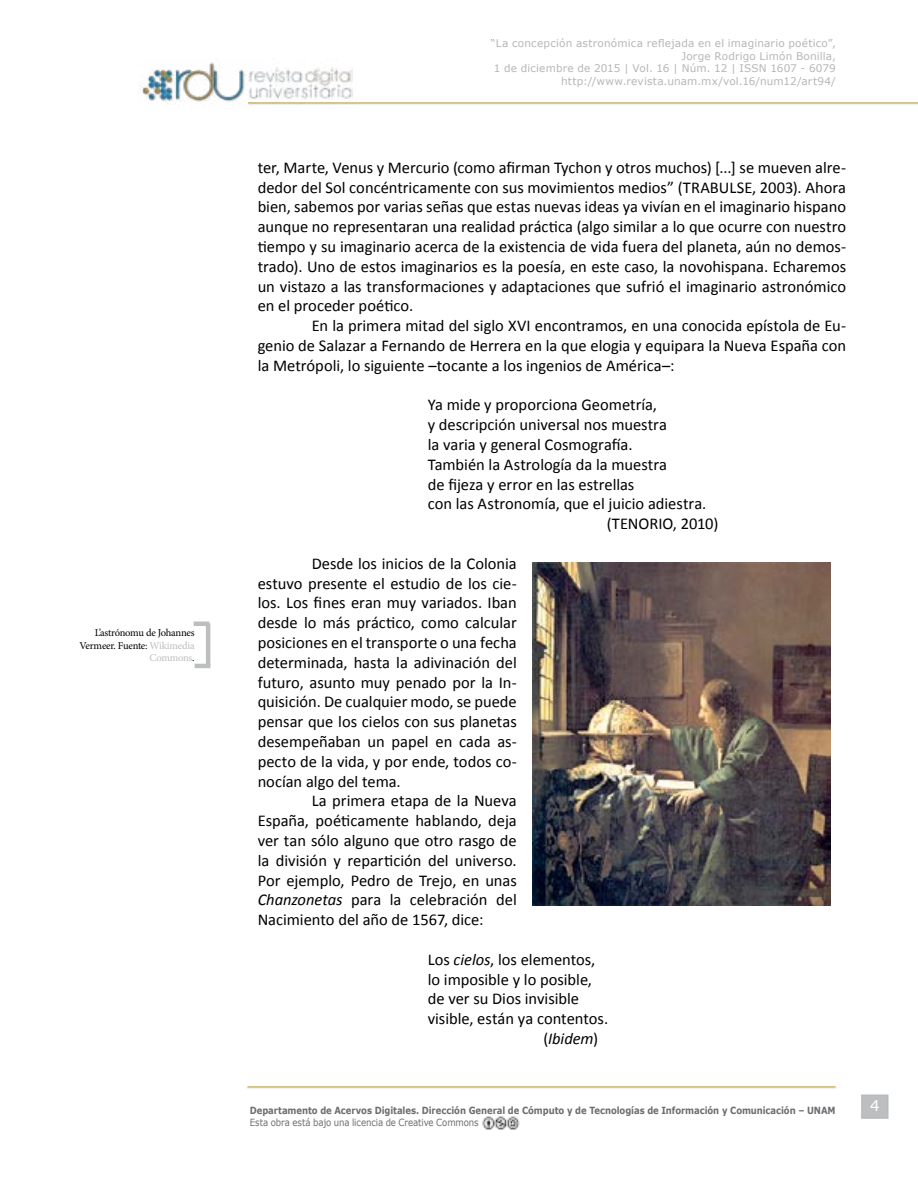
<style>
.page{position:relative;width:918px;height:1188px;background:#fff}
.page>*{position:absolute;margin:0;border:0;box-sizing:border-box;transform-origin:0 0}
.t1{font:16.5px/19.8px "Calibri";color:#000;text-align:justify}
.t2{font:italic 16.5px "Calibri";color:#000}
.t3{font:15px "Verdana";color:#fff}
.t4{font:10.5px/12.6px "Verdana";letter-spacing:.015em;color:#b4b6b8;text-align:right}
.t5{font:10.5px/12.6px "Minion Pro";letter-spacing:-.025em;color:#000;text-align:right}
.t6{font:700 9.9px "Verdana";letter-spacing:-.01em;color:#6d6e71;scale:.86 1}
.t7{font:9.9px "Verdana";letter-spacing:-.01em;color:#6d6e71;scale:.87 1}
.s1{color:#bcbec0}
.s2{font-style:italic}
.s3{font-style:normal}
</style>
<div class="page">
<div style="left:861px;top:1095px;width:27px;height:24px;background:#bcbec0"></div>
<hr style="left:248px;top:103px;width:670px;height:1px;background:#ba9a32">
<hr style="left:246px;top:1087px;width:591px;height:1px;background:#000;opacity:.44">
<hr style="left:248px;top:1087px;width:588px;height:1px;background:#ba9a32">
<img style="left:482px;top:1116px;width:38px;height:14px">
<img style="left:139px;top:62px;width:217px;height:43px">
<hr style="left:206px;top:623px;width:4px;height:43px;background:#bcbec0">
<hr style="left:195px;top:664px;width:15px;height:4px;background:#bcbec0">
<hr style="left:194px;top:622px;width:15px;height:4px;background:#bcbec0">
<img style="left:533px;top:563px;width:298px;height:342px">
<p class="t5" style="left:80px;top:627px;width:117px">L’astrónomu de Johannes<br>Vermeer. Fuente: <span class="s1">Wikimedia<br>Commons</span>.</p>
<p class="t4" style="left:491px;top:37px;width:347px">“La concepción astronómica reflejada en el imaginario poético”, Jorge Rodrigo Limón Bonilla,<br>1 de diciembre de 2015 | Vol. 16 | Núm. 12 | ISSN 1607 - 6079 http://www.revista.unam.mx/vol.16/num12/art94/</p>
<p class="t1" style="left:258px;top:158px;width:590px">ter, Marte, Venus y Mercurio (como afirman Tychon y otros muchos) [...] se mueven alre&shy;dedor del Sol concéntricamente con sus movimientos medios” (TRABULSE, 2003). Ahora bien, sabemos por varias señas que estas nuevas ideas ya vivían en el imaginario hispano aunque no representaran una realidad práctica (algo similar a lo que ocurre con nuestro tiempo y su imaginario acerca de la existencia de vida fuera del planeta, aún no demos&shy;trado). Uno de estos imaginarios es la poesía, en este caso, la novohispana. Echaremos un vistazo a las transformaciones y adaptaciones que sufrió el imaginario astronómico en el proceder poético.</p>
<p class="t1" style="left:258px;top:316px;width:590px;text-indent:54px">En la primera mitad del siglo XVI encontramos, en una conocida epístola de Eu&shy;genio de Salazar a Fernando de Herrera en la que elogia y equipara la Nueva España con la Metrópoli, lo siguiente –tocante a los ingenios de América–:</p>
<p class="t1" style="left:428px;top:395px;width:231px">Ya mide y proporciona Geometría,</p>
<p class="t1" style="left:428px;top:415px;width:241px">y descripción universal nos muestra</p>
<p class="t1" style="left:428px;top:435px;width:206px">la varia y general Cosmografía.</p>
<p class="t1" style="left:428px;top:455px;width:241px">También la Astrología da la muestra</p>
<p class="t1" style="left:428px;top:474px;width:208px">de fijeza y error en las estrellas</p>
<p class="t1" style="left:428px;top:494px;width:280px">con las Astronomía, que el juicio adiestra.</p>
<p class="t1" style="left:607px;top:514px;width:113px">(TENORIO, 2010)</p>
<p class="t1" style="left:258px;top:554px;width:261px;text-indent:54px">Desde los inicios de la Colonia estuvo presente el estudio de los cie&shy;los. Los fines eran muy variados. Iban desde lo más práctico, como calcular posiciones en el transporte o una fecha determinada, hasta la adivinación del futuro, asunto muy penado por la In&shy;quisición. De cualquier modo, se puede pensar que los cielos con sus planetas desempeñaban un papel en cada as&shy;pecto de la vida, y por ende, todos co&shy;nocían algo del tema.</p>
<p class="t1" style="left:258px;top:791px;width:261px;text-indent:54px">La primera etapa de la Nueva España, poéticamente hablando, deja ver tan sólo alguno que otro rasgo de la división y repartición del universo.<br>Por ejemplo, Pedro de Trejo, en unas <span class="s2">Chanzonetas</span> para la celebración del Nacimiento del año de 1567, dice:</p>
<p class="t1" style="left:428px;top:950px;width:169px">Los <span class="s2">cielos</span>, los elementos,</p>
<p class="t1" style="left:428px;top:969px;width:166px">lo imposible y lo posible,</p>
<p class="t1" style="left:428px;top:989px;width:153px">de ver su Dios invisible</p>
<p class="t1" style="left:428px;top:1009px;width:182px">visible, están ya contentos.</p>
<p class="t2" style="left:543px;top:1027px;width:56px"><span class="s3">(</span>Ibidem<span class="s3">)</span></p>
<p class="t6" style="left:250px;top:1103px;width:683px">Departamento de Acervos Digitales. Dirección General de Cómputo y de Tecnologías de Información y Comunicación – UNAM</p>
<p class="t7" style="left:250px;top:1115px;width:265px">Esta obra está bajo una licencia de Creative Commons</p>
<p class="t3" style="left:870px;top:1096px;width:11px">4</p>
</div>
